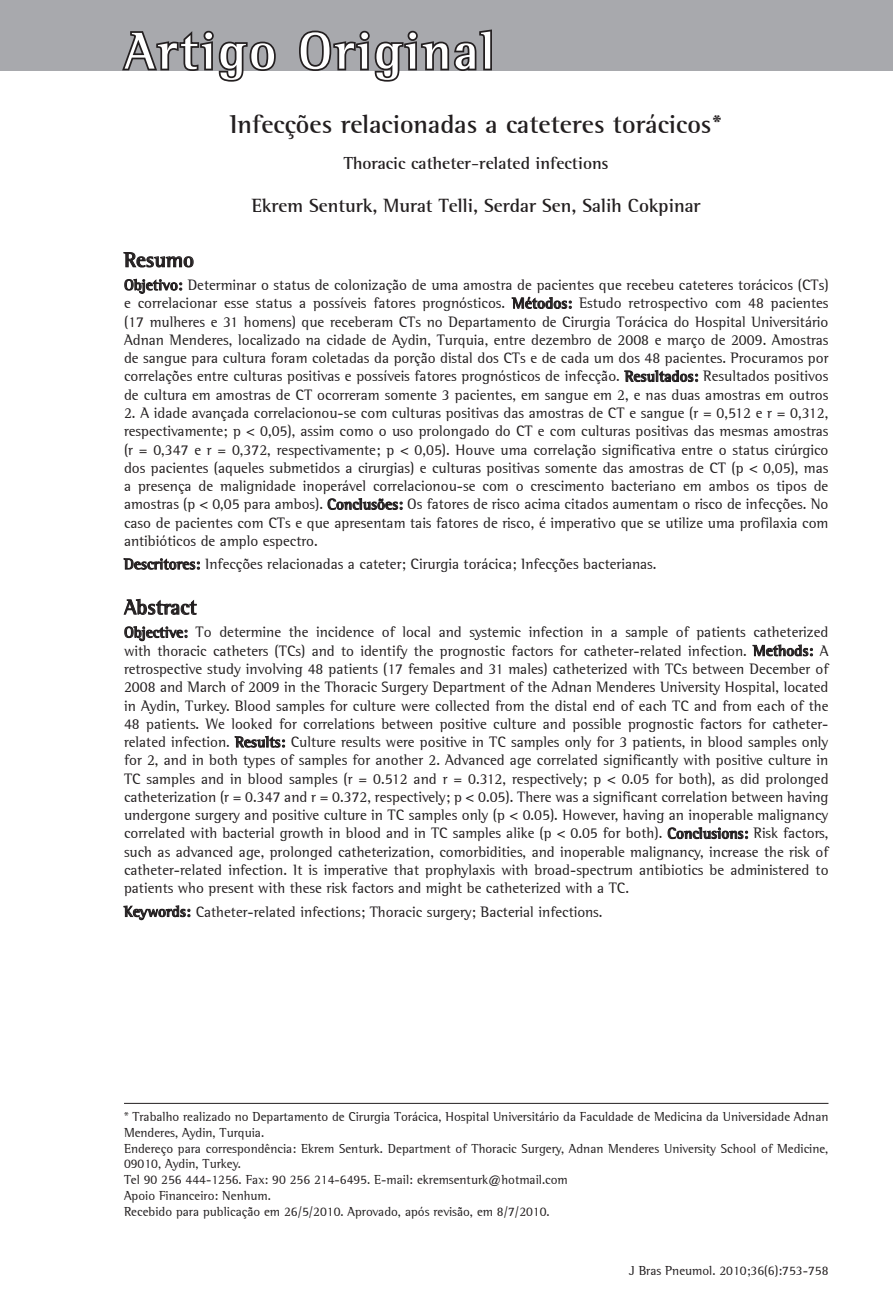
<style>
.page{position:relative;width:893px;height:1315px;background:#fff}
.page>*{position:absolute;margin:0;border:0;box-sizing:border-box;transform-origin:0 0}
.capítulo{font:700 52.5px "Libre Semi Serif S Si";letter-spacing:.05em;color:#fff}
.Título___1o_idioma{font:700 26.25px "Libre Semi Serif S Si";color:#231f20}
.Resumo___título{font:700 21px "Libre Semi Serif S Si";color:#231f20}
.Autores{font:700 19.25px "Libre Semi Serif S Si";color:#231f20}
.Título___2o_idioma{font:700 17.5px "Libre Semi Serif S Si";color:#231f20}
.Resumo{font:15.22px/18.2px "Libre Semi Serif S Si";color:#231f20;text-align:justify}
.Palavras-chave{font:15.22px "Libre Semi Serif S Si";color:#231f20}
.Endereço{font:13.12px/15.8px "Libre Semi Serif S Si";color:#231f20}
.rodapé{font:13.12px "Libre Semi Serif S Si";color:#231f20}
.s1{font-weight:700}
</style>
<div class="page">
<div style="left:0;top:0;width:893px;height:70px;background:#a8a9ad"></div>
<svg style="left:124px;top:252px;width:69px;height:15px"></svg>
<svg style="left:125px;top:279px;width:57px;height:14px"></svg>
<svg style="left:512px;top:296px;width:59px;height:13px"></svg>
<svg style="left:624px;top:370px;width:74px;height:12px"></svg>
<svg style="left:328px;top:498px;width:74px;height:12px"></svg>
<svg style="left:124px;top:558px;width:76px;height:11px"></svg>
<svg style="left:124px;top:599px;width:72px;height:15px"></svg>
<svg style="left:125px;top:626px;width:62px;height:15px"></svg>
<svg style="left:753px;top:645px;width:60px;height:11px"></svg>
<svg style="left:235px;top:736px;width:50px;height:11px"></svg>
<svg style="left:668px;top:827px;width:80px;height:12px"></svg>
<svg style="left:124px;top:905px;width:66px;height:15px"></svg>
<hr style="left:124px;top:1103px;width:704px;height:1px;background:#231f20">
<svg style="left:120px;top:30px;width:158px;height:52px"></svg>
<svg style="left:297px;top:29px;width:197px;height:53px"></svg>
<p class="capítulo" style="left:124px;top:19px;width:372px">Artigo Original</p>
<p class="Título___1o_idioma" style="left:230px;top:108px;width:494px">Infecções relacionadas a cateteres torácicos*</p>
<p class="Título___2o_idioma" style="left:344px;top:152px;width:266px">Thoracic catheter-related infections</p>
<p class="Autores" style="left:252px;top:194px;width:450px">Ekrem Senturk, Murat Telli, Serdar Sen, Salih Cokpinar</p>
<p class="Resumo___título" style="left:124px;top:247px;width:72px">Resumo</p>
<p class="Resumo" style="left:124px;top:276px;width:706px"><span class="s1">Objetivo:</span> Determinar o status de colonização de uma amostra de pacientes que recebeu cateteres torácicos (CTs) e correlacionar esse status a possíveis fatores prognósticos. <span class="s1">Métodos:</span> Estudo retrospectivo com 48 pacientes (17 mulheres e 31 homens) que receberam CTs no Departamento de Cirurgia Torácica do Hospital Universitário Adnan Menderes, localizado na cidade de Aydin, Turquia, entre dezembro de 2008 e março de 2009. Amostras de sangue para cultura foram coletadas da porção distal dos CTs e de cada um dos 48 pacientes. Procuramos por correlações entre culturas positivas e possíveis fatores prognósticos de infecção. <span class="s1">Resultados:</span> Resultados positivos de cultura em amostras de CT ocorreram somente 3 pacientes, em sangue em 2, e nas duas amostras em outros</p>
<p class="Resumo" style="left:124px;top:404px;width:706px">2. A idade avançada correlacionou-se com culturas positivas das amostras de CT e sangue (r = 0,512 e r = 0,312, respectivamente; p &lt; 0,05), assim como o uso prolongado do CT e com culturas positivas das mesmas amostras (r = 0,347 e r = 0,372, respectivamente; p &lt; 0,05). Houve uma correlação significativa entre o status cirúrgico dos pacientes (aqueles submetidos a cirurgias) e culturas positivas somente das amostras de CT (p &lt; 0,05), mas a presença de malignidade inoperável correlacionou-se com o crescimento bacteriano em ambos os tipos de amostras (p &lt; 0,05 para ambos). <span class="s1">Conclusões:</span> Os fatores de risco acima citados aumentam o risco de infecções. No caso de pacientes com CTs e que apresentam tais fatores de risco, é imperativo que se utilize uma profilaxia com antibióticos de amplo espectro.</p>
<p class="Palavras-chave" style="left:124px;top:555px;width:534px"><span class="s1">Descritores:</span> Infecções relacionadas a cateter; Cirurgia torácica; Infecções bacterianas.</p>
<p class="Resumo___título" style="left:124px;top:594px;width:74px">Abstract</p>
<p class="Resumo" style="left:124px;top:623px;width:706px"><span class="s1">Objective:</span> To determine the incidence of local and systemic infection in a sample of patients catheterized with thoracic catheters (TCs) and to identify the prognostic factors for catheter-related infection. <span class="s1">Methods:</span> A retrospective study involving 48 patients (17 females and 31 males) catheterized with TCs between December of 2008 and March of 2009 in the Thoracic Surgery Department of the Adnan Menderes University Hospital, located in Aydin, Turkey. Blood samples for culture were collected from the distal end of each TC and from each of the 48 patients. We looked for correlations between positive culture and possible prognostic factors for catheter&shy;related infection. <span class="s1">Results:</span> Culture results were positive in TC samples only for 3 patients, in blood samples only for 2, and in both types of samples for another 2. Advanced age correlated significantly with positive culture in TC samples and in blood samples (r = 0.512 and r = 0.312, respectively; p &lt; 0.05 for both), as did prolonged catheterization (r = 0.347 and r = 0.372, respectively; p &lt; 0.05). There was a significant correlation between having undergone surgery and positive culture in TC samples only (p &lt; 0.05). However, having an inoperable malignancy correlated with bacterial growth in blood and in TC samples alike (p &lt; 0.05 for both). <span class="s1">Conclusions:</span> Risk factors, such as advanced age, prolonged catheterization, comorbidities, and inoperable malignancy, increase the risk of catheter-related infection. It is imperative that prophylaxis with broad-spectrum antibiotics be administered to patients who present with these risk factors and might be catheterized with a TC.</p>
<p class="Palavras-chave" style="left:124px;top:902px;width:480px"><span class="s1">Keywords:</span> Catheter-related infections; Thoracic surgery; Bacterial infections.</p>
<p class="Endereço" style="left:124px;top:1108px;width:706px">* Trabalho realizado no Departamento de Cirurgia Torácica, Hospital Universitário da Faculdade de Medicina da Universidade Adnan<br>Menderes, Aydin, Turquia.</p>
<p class="Endereço" style="left:124px;top:1140px;width:706px">Endereço para correspondência: Ekrem Senturk. Department of Thoracic Surgery, Adnan Menderes University School of Medicine,<br>09010, Aydin, Turkey.</p>
<p class="Endereço" style="left:124px;top:1171px;width:445px">Tel 90 256 444-1256. Fax: 90 256 214-6495. E-mail: ekremsenturk@hotmail.com</p>
<p class="Endereço" style="left:124px;top:1187px;width:148px">Apoio Financeiro: Nenhum.</p>
<p class="Endereço" style="left:124px;top:1203px;width:427px">Recebido para publicação em 26/5/2010. Aprovado, após revisão, em 8/7/2010.</p>
<p class="rodapé" style="left:629px;top:1263px;width:201px">J Bras Pneumol. 2010;36(6):753-758</p>
</div>
